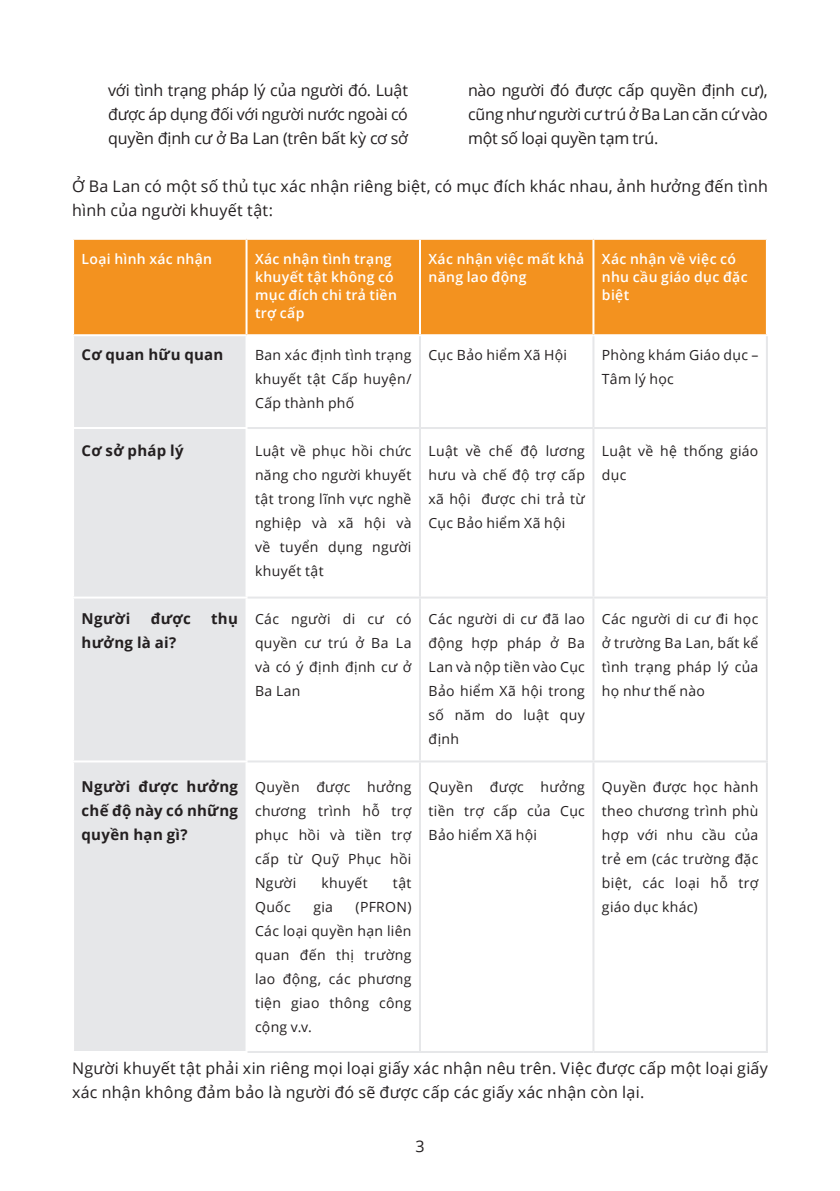
<style>
.page{position:relative;width:840px;height:1191px;background:#fff}
.page>*{position:absolute;margin:0;border:0;box-sizing:border-box;transform-origin:0 0}
.t1{font:16px/24px "Open Sans";letter-spacing:.015em;color:#231f20;text-align:justify}
.t2{font:700 15px/24px "Open Sans";letter-spacing:.02em;color:#231f20;text-align:justify}
.t3{font:14px/24px "Open Sans";letter-spacing:.025em;color:#231f20;text-align:justify}
.t4{font:600 14px/18px "Open Sans";letter-spacing:.02em;color:#fff}
</style>
<div class="page">
<div style="left:74px;top:240px;width:691px;height:94px;background:#f3921f"></div>
<div style="left:74px;top:336px;width:171px;height:715px;background:#e6e7e9"></div>
<hr style="left:245px;top:240px;width:2px;height:94px;background:#fff">
<hr style="left:419px;top:240px;width:2px;height:94px;background:#fff">
<hr style="left:592px;top:240px;width:2px;height:94px;background:#fff">
<hr style="left:72px;top:427px;width:175px;height:2px;background:#fff">
<hr style="left:72px;top:596px;width:175px;height:2px;background:#fff">
<hr style="left:72px;top:760px;width:175px;height:2px;background:#fff">
<hr style="left:419px;top:336px;width:2px;height:91px;background:#e6e7e9">
<hr style="left:592px;top:336px;width:2px;height:91px;background:#e6e7e9">
<hr style="left:247px;top:427px;width:173px;height:2px;background:#e6e7e9">
<hr style="left:420px;top:427px;width:173px;height:2px;background:#e6e7e9">
<hr style="left:419px;top:429px;width:2px;height:167px;background:#e6e7e9">
<hr style="left:593px;top:427px;width:174px;height:2px;background:#e6e7e9">
<hr style="left:592px;top:429px;width:2px;height:167px;background:#e6e7e9">
<hr style="left:247px;top:596px;width:173px;height:2px;background:#e6e7e9">
<hr style="left:420px;top:596px;width:173px;height:2px;background:#e6e7e9">
<hr style="left:419px;top:598px;width:2px;height:162px;background:#e6e7e9">
<hr style="left:593px;top:596px;width:174px;height:2px;background:#e6e7e9">
<hr style="left:592px;top:598px;width:2px;height:162px;background:#e6e7e9">
<hr style="left:247px;top:760px;width:173px;height:2px;background:#e6e7e9">
<hr style="left:420px;top:760px;width:173px;height:2px;background:#e6e7e9">
<hr style="left:419px;top:762px;width:2px;height:289px;background:#e6e7e9">
<hr style="left:593px;top:760px;width:174px;height:2px;background:#e6e7e9">
<hr style="left:592px;top:762px;width:2px;height:289px;background:#e6e7e9">
<hr style="left:765px;top:336px;width:2px;height:91px;background:#e6e7e9">
<hr style="left:765px;top:429px;width:2px;height:167px;background:#e6e7e9">
<hr style="left:765px;top:598px;width:2px;height:162px;background:#e6e7e9">
<hr style="left:765px;top:762px;width:2px;height:289px;background:#e6e7e9">
<hr style="left:247px;top:1051px;width:173px;height:2px;background:#e6e7e9">
<hr style="left:420px;top:1051px;width:173px;height:2px;background:#e6e7e9">
<hr style="left:593px;top:1051px;width:174px;height:2px;background:#e6e7e9">
<p class="t1" style="left:108px;top:78px;width:301px">với tình trạng pháp lý của người đó. Luật được áp dụng đối với người nước ngoài có quyền định cư ở Ba Lan (trên bất kỳ cơ sở</p>
<p class="t1" style="left:468px;top:78px;width:301px">nào người đó được cấp quyền định cư), cũng như người cư trú ở Ba Lan căn cứ vào một số loại quyền tạm trú.</p>
<p class="t1" style="left:72px;top:174px;width:697px">Ở Ba Lan có một số thủ tục xác nhận riêng biệt, có mục đích khác nhau, ảnh hưởng đến tình hình của người khuyết tật:</p>
<p class="t4" style="left:82px;top:250px;width:132px">Loại hình xác nhận</p>
<p class="t4" style="left:255px;top:250px;width:143px">Xác nhận tình trạng khuyết tật không có mục đích chi trả tiền trợ cấp</p>
<p class="t4" style="left:428px;top:250px;width:157px">Xác nhận việc mất khả năng lao động</p>
<p class="t4" style="left:601px;top:250px;width:147px">Xác nhận về việc có nhu cầu giáo dục đặc biệt</p>
<p class="t2" style="left:82px;top:342px;width:143px">Cơ quan hữu quan</p>
<p class="t3" style="left:255px;top:343px;width:158px">Ban xác định tình trạng khuyết tật Cấp huyện/ Cấp thành phố</p>
<p class="t3" style="left:428px;top:343px;width:140px">Cục Bảo hiểm Xã Hội</p>
<p class="t3" style="left:601px;top:343px;width:158px">Phòng khám Giáo dục –<br>Tâm lý học</p>
<p class="t2" style="left:82px;top:438px;width:103px">Cơ sở pháp lý</p>
<p class="t3" style="left:255px;top:439px;width:158px">Luật về phục hồi chức năng cho người khuyết tật trong lĩnh vực nghề nghiệp và xã hội và về tuyển dụng người khuyết tật</p>
<p class="t3" style="left:428px;top:439px;width:158px">Luật về chế độ lương hưu và chế độ trợ cấp xã hội được chi trả từ Cục Bảo hiểm Xã hội</p>
<p class="t3" style="left:601px;top:439px;width:158px">Luật về hệ thống giáo dục</p>
<p class="t2" style="left:82px;top:606px;width:50px">Người</p>
<p class="t2" style="left:151px;top:606px;width:42px">được</p>
<p class="t2" style="left:211px;top:606px;width:28px">thụ</p>
<p class="t2" style="left:82px;top:630px;width:96px">hưởng là ai?</p>
<p class="t3" style="left:255px;top:607px;width:158px">Các người di cư có quyền cư trú ở Ba La và có ý định định cư ở Ba Lan</p>
<p class="t3" style="left:428px;top:607px;width:158px">Các người di cư đã lao động hợp pháp ở Ba Lan và nộp tiền vào Cục Bảo hiểm Xã hội trong số năm do luật quy định</p>
<p class="t3" style="left:601px;top:607px;width:158px">Các người di cư đi học ở trường Ba Lan, bất kể tình trạng pháp lý của họ như thế nào</p>
<p class="t2" style="left:82px;top:774px;width:158px">Người được hưởng chế độ này có những quyền hạn gì?</p>
<p class="t3" style="left:255px;top:775px;width:158px">Quyền được hưởng chương trình hỗ trợ phục hồi và tiền trợ cấp từ Quỹ Phục hồi Người</p>
<p class="t3" style="left:321px;top:871px;width:48px">khuyết</p>
<p class="t3" style="left:392px;top:871px;width:20px">tật</p>
<p class="t3" style="left:255px;top:895px;width:37px">Quốc</p>
<p class="t3" style="left:313px;top:895px;width:21px">gia</p>
<p class="t3" style="left:255px;top:895px;width:158px;text-indent:100px">(PFRON)<br>Các loại quyền hạn liên quan đến thị trường lao động, các phương tiện giao thông công cộng v.v.</p>
<p class="t3" style="left:428px;top:775px;width:158px">Quyền được hưởng tiền trợ cấp của Cục Bảo hiểm Xã hội</p>
<p class="t3" style="left:601px;top:775px;width:158px">Quyền được học hành theo chương trình phù hợp với nhu cầu của trẻ em (các trường đặc biệt, các loại hỗ trợ giáo dục khác)</p>
<p class="t1" style="left:72px;top:1056px;width:697px">Người khuyết tật phải xin riêng mọi loại giấy xác nhận nêu trên. Việc được cấp một loại giấy xác nhận không đảm bảo là người đó sẽ được cấp các giấy xác nhận còn lại.</p>
<p class="t1" style="left:415px;top:1134px;width:11px">3</p>
</div>
